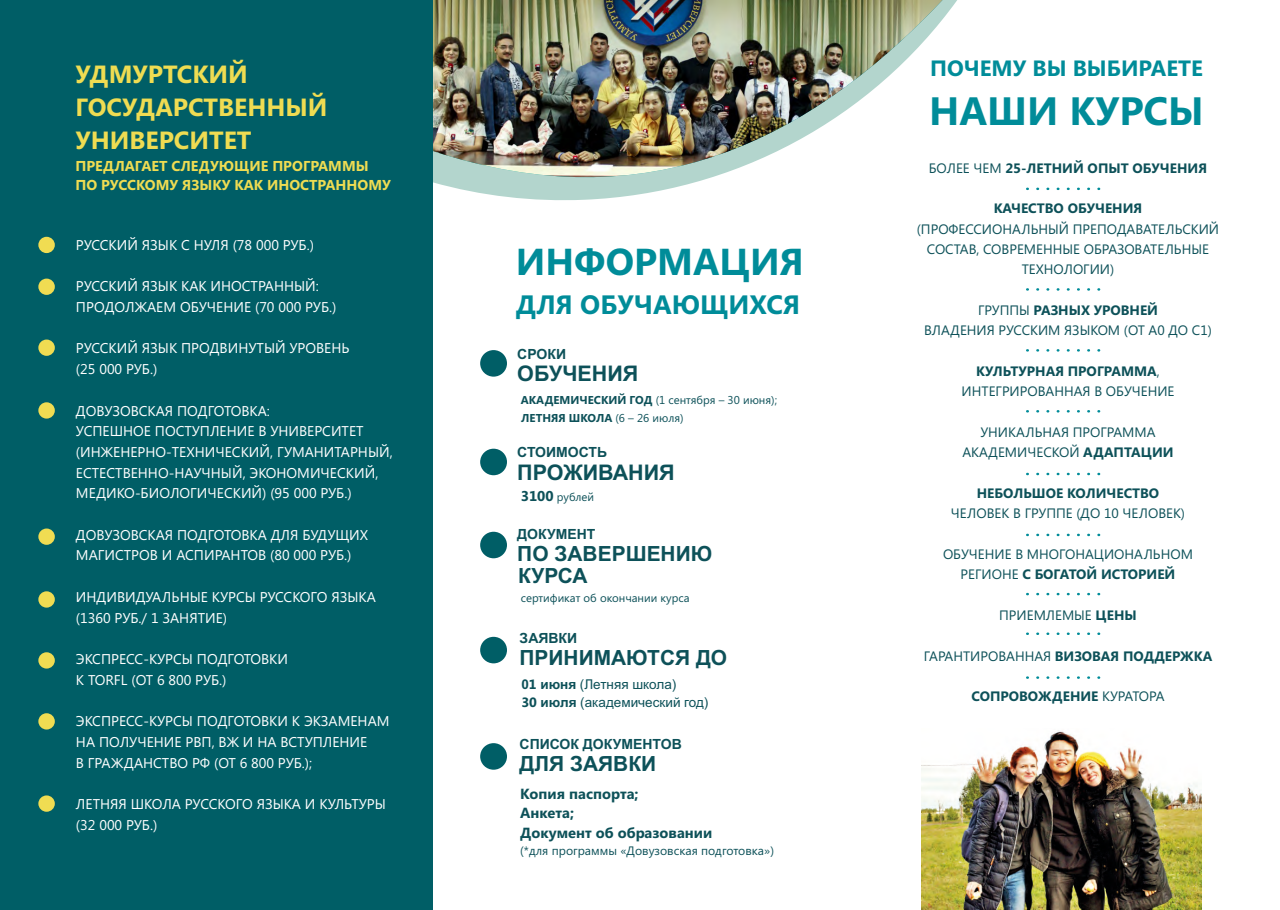
<style>
.page{position:relative;width:1280px;height:910px;background:#fff}
.page>*{position:absolute;margin:0;border:0;box-sizing:border-box;transform-origin:0 0}
.t1{font:700 39.6px "Segoe UI";color:#008c99}
.t2{font:700 37.5px "Segoe UI";color:#008c99}
.t3{font:700 26.55px "Segoe UI";color:#008c99}
.t4{font:700 24.9px/33.2px "Segoe UI";color:#efdc52}
.t5{font:700 22.2px "Segoe UI";color:#008c99}
.t6{font:700 21.45px "Arial";color:#0d5159}
.t7{font:700 20.85px "Arial";color:#0d5159}
.t8{font:700 14.7px/19.5px "Segoe UI";color:#0d5159}
.t9{font:700 14.4px/19px "Segoe UI";color:#efdc52}
.t10{font:14.1px/20.7px "Segoe UI";color:#fff}
.t11{font:700 13.95px "Arial";color:#0d5159}
.t12{font:13.65px/20.2px "Segoe UI";color:#0d5159;text-align:center}
.t13{font:700 13.65px "Segoe UI";color:#0d5159}
.t14{font:13.5px/18px "Arial";color:#0d5159}
.t15{font:12.3px "Segoe UI";color:#0d5159}
.t16{font:11.4px/18px "Segoe UI";color:#0d5159}
.s1{font-weight:700}
.s2{font-weight:700;font-size:14.25px}
.s3{font-family:"Segoe UI";font-weight:700}
.s4{font-weight:400}
</style>
<div class="page">
<img style="left:432px;top:0;width:511px;height:223px">
<div style="left:0;top:0;width:432px;height:910px;background:#005e66"></div>
<div style="left:38px;top:237px;width:17px;height:16px;background:#f0dc52;border-radius:50%"></div>
<div style="left:38px;top:279px;width:17px;height:16px;background:#f0dc52;border-radius:50%"></div>
<div style="left:38px;top:340px;width:17px;height:16px;background:#f0dc52;border-radius:50%"></div>
<div style="left:38px;top:402px;width:17px;height:17px;background:#f0dc52;border-radius:50%"></div>
<div style="left:38px;top:528px;width:17px;height:17px;background:#f0dc52;border-radius:50%"></div>
<div style="left:38px;top:591px;width:17px;height:17px;background:#f0dc52;border-radius:50%"></div>
<div style="left:38px;top:652px;width:17px;height:17px;background:#f0dc52;border-radius:50%"></div>
<div style="left:38px;top:713px;width:17px;height:16px;background:#f0dc52;border-radius:50%"></div>
<div style="left:38px;top:795px;width:17px;height:17px;background:#f0dc52;border-radius:50%"></div>
<div style="left:480px;top:350px;width:27px;height:27px;background:#005e66;border-radius:50%"></div>
<div style="left:480px;top:449px;width:27px;height:26px;background:#005e66;border-radius:50%"></div>
<div style="left:480px;top:532px;width:27px;height:26px;background:#005e66;border-radius:50%"></div>
<div style="left:480px;top:637px;width:27px;height:26px;background:#005e66;border-radius:50%"></div>
<div style="left:480px;top:743px;width:27px;height:27px;background:#005e66;border-radius:50%"></div>
<img style="left:921px;top:730px;width:280px;height:179px">
<h3 class="t4" style="left:75px;top:60px;width:254px">УДМУРТСКИЙ<br>ГОСУДАРСТВЕННЫЙ<br>УНИВЕРСИТЕТ</h3>
<p class="t9" style="left:75px;top:157px;width:317px">ПРЕДЛАГАЕТ СЛЕДУЮЩИЕ ПРОГРАММЫ<br>ПО РУССКОМУ ЯЗЫКУ КАК ИНОСТРАННОМУ</p>
<p class="t10" style="left:76px;top:236px;width:240px">РУССКИЙ ЯЗЫК С НУЛЯ (78 000 РУБ.)</p>
<p class="t10" style="left:76px;top:277px;width:262px">РУССКИЙ ЯЗЫК КАК ИНОСТРАННЫЙ:<br>ПРОДОЛЖАЕМ ОБУЧЕНИЕ (70 000 РУБ.)</p>
<p class="t10" style="left:76px;top:339px;width:275px">РУССКИЙ ЯЗЫК ПРОДВИНУТЫЙ УРОВЕНЬ (25 000 РУБ.)</p>
<p class="t10" style="left:76px;top:401px;width:318px">ДОВУЗОВСКАЯ ПОДГОТОВКА:<br>УСПЕШНОЕ ПОСТУПЛЕНИЕ В УНИВЕРСИТЕТ (ИНЖЕНЕРНО-ТЕХНИЧЕСКИЙ, ГУМАНИТАРНЫЙ, ЕСТЕСТВЕННО-НАУЧНЫЙ, ЭКОНОМИЧЕСКИЙ, МЕДИКО-БИОЛОГИЧЕСКИЙ) (95 000 РУБ.)</p>
<p class="t10" style="left:76px;top:526px;width:294px">ДОВУЗОВСКАЯ ПОДГОТОВКА ДЛЯ БУДУЩИХ<br>МАГИСТРОВ И АСПИРАНТОВ (80 000 РУБ.)</p>
<p class="t10" style="left:76px;top:588px;width:301px">ИНДИВИДУАЛЬНЫЕ КУРСЫ РУССКОГО ЯЗЫКА (1360 РУБ./ 1 ЗАНЯТИЕ)</p>
<p class="t10" style="left:76px;top:650px;width:214px">ЭКСПРЕСС-КУРСЫ ПОДГОТОВКИ<br>К TORFL (ОТ 6 800 РУБ.)</p>
<p class="t10" style="left:76px;top:712px;width:315px">ЭКСПРЕСС-КУРСЫ ПОДГОТОВКИ К ЭКЗАМЕНАМ<br>НА ПОЛУЧЕНИЕ РВП, ВЖ И НА ВСТУПЛЕНИЕ<br>В ГРАЖДАНСТВО РФ (ОТ 6 800 РУБ.);</p>
<p class="t10" style="left:76px;top:795px;width:311px">ЛЕТНЯЯ ШКОЛА РУССКОГО ЯЗЫКА И КУЛЬТУРЫ (32 000 РУБ.)</p>
<h2 class="t2" style="left:516px;top:248px;width:289px">ИНФОРМАЦИЯ</h2>
<h3 class="t3" style="left:516px;top:294px;width:286px">ДЛЯ ОБУЧАЮЩИХСЯ</h3>
<p class="t11" style="left:517px;top:349px;width:50px">СРОКИ</p>
<h3 class="t6" style="left:517px;top:366px;width:123px">ОБУЧЕНИЯ</h3>
<p class="t16" style="left:521px;top:392px;width:258px"><span class="s1">АКАДЕМИЧЕСКИЙ ГОД</span> (1 сентября – 30 июня);<br><span class="s1">ЛЕТНЯЯ ШКОЛА</span> (6 – 26 июля)</p>
<p class="t11" style="left:517px;top:447px;width:91px">СТОИМОСТЬ</p>
<h3 class="t6" style="left:517px;top:464px;width:159px">ПРОЖИВАНИЯ</h3>
<p class="t16" style="left:521px;top:489px;width:75px"><span class="s2">3100</span> рублей</p>
<p class="t11" style="left:517px;top:529px;width:80px">ДОКУМЕНТ</p>
<h3 class="t7" style="left:517px;top:546px;width:196px">ПО ЗАВЕРШЕНИЮ</h3>
<h3 class="t7" style="left:518px;top:568px;width:71px">КУРСА</h3>
<p class="t16" style="left:521px;top:590px;width:170px">сертификат об окончании курса</p>
<p class="t11" style="left:520px;top:633px;width:59px">ЗАЯВКИ</p>
<h3 class="t7" style="left:520px;top:649px;width:209px">ПРИНИМАЮТСЯ ДО</h3>
<p class="t14" style="left:521px;top:676px;width:189px"><span class="s1">0</span><span class="s3">1</span> <span class="s1">июня</span> (Летняя школа)<br><span class="s3">30</span> <span class="s1">июля</span> (академический год)</p>
<p class="t11" style="left:520px;top:739px;width:164px">СПИСОК ДОКУМЕНТОВ</p>
<h3 class="t7" style="left:520px;top:756px;width:138px">ДЛЯ ЗАЯВКИ</h3>
<p class="t8" style="left:520px;top:785px;width:194px">Копия паспорта;<br>Анкета;<br>Документ об образовании</p>
<p class="t15" style="left:520px;top:846px;width:255px">(*для программы «Довузовская подготовка»)</p>
<h3 class="t5" style="left:930px;top:60px;width:274px">ПОЧЕМУ ВЫ ВЫБИРАЕТЕ</h3>
<h1 class="t1" style="left:929px;top:96px;width:276px">НАШИ КУРСЫ</h1>
<p class="t13" style="left:929px;top:163px;width:280px"><span class="s4">БОЛЕЕ ЧЕМ</span> 25-ЛЕТНИЙ ОПЫТ ОБУЧЕНИЯ</p>
<p class="t13" style="left:994px;top:203px;width:150px">КАЧЕСТВО ОБУЧЕНИЯ</p>
<p class="t12" style="left:917px;top:220px;width:304px">(ПРОФЕССИОНАЛЬНЫЙ ПРЕПОДАВАТЕЛЬСКИЙ<br>СОСТАВ, СОВРЕМЕННЫЕ ОБРАЗОВАТЕЛЬНЫЕ<br>ТЕХНОЛОГИИ)</p>
<p class="t12" style="left:924px;top:301px;width:289px">ГРУППЫ <span class="s1">РАЗНЫХ УРОВНЕЙ<br></span>ВЛАДЕНИЯ РУССКИМ ЯЗЫКОМ (ОТ А0 ДО С1)</p>
<p class="t12" style="left:962px;top:362px;width:214px"><span class="s1">КУЛЬТУРНАЯ ПРОГРАММА</span>,<br>ИНТЕГРИРОВАННАЯ В ОБУЧЕНИЕ</p>
<p class="t12" style="left:962px;top:423px;width:213px">УНИКАЛЬНАЯ ПРОГРАММА<br>АКАДЕМИЧЕСКОЙ <span class="s1">АДАПТАЦИИ</span></p>
<p class="t13" style="left:977px;top:488px;width:184px">НЕБОЛЬШОЕ КОЛИЧЕСТВО</p>
<p class="t12" style="left:951px;top:505px;width:236px">ЧЕЛОВЕК В ГРУППЕ (ДО 10 ЧЕЛОВЕК)</p>
<p class="t12" style="left:943px;top:545px;width:251px">ОБУЧЕНИЕ В МНОГОНАЦИОНАЛЬНОМ<br>РЕГИОНЕ <span class="s1">С БОГАТОЙ ИСТОРИЕЙ</span></p>
<p class="t12" style="left:999px;top:606px;width:139px">ПРИЕМЛЕМЫЕ <span class="s1">ЦЕНЫ</span></p>
<p class="t13" style="left:924px;top:651px;width:290px"><span class="s4">ГАРАНТИРОВАННАЯ</span> ВИЗОВАЯ ПОДДЕРЖКА</p>
<p class="t13" style="left:971px;top:691px;width:195px">СОПРОВОЖДЕНИЕ <span class="s4">КУРАТОРА</span></p>
</div>
